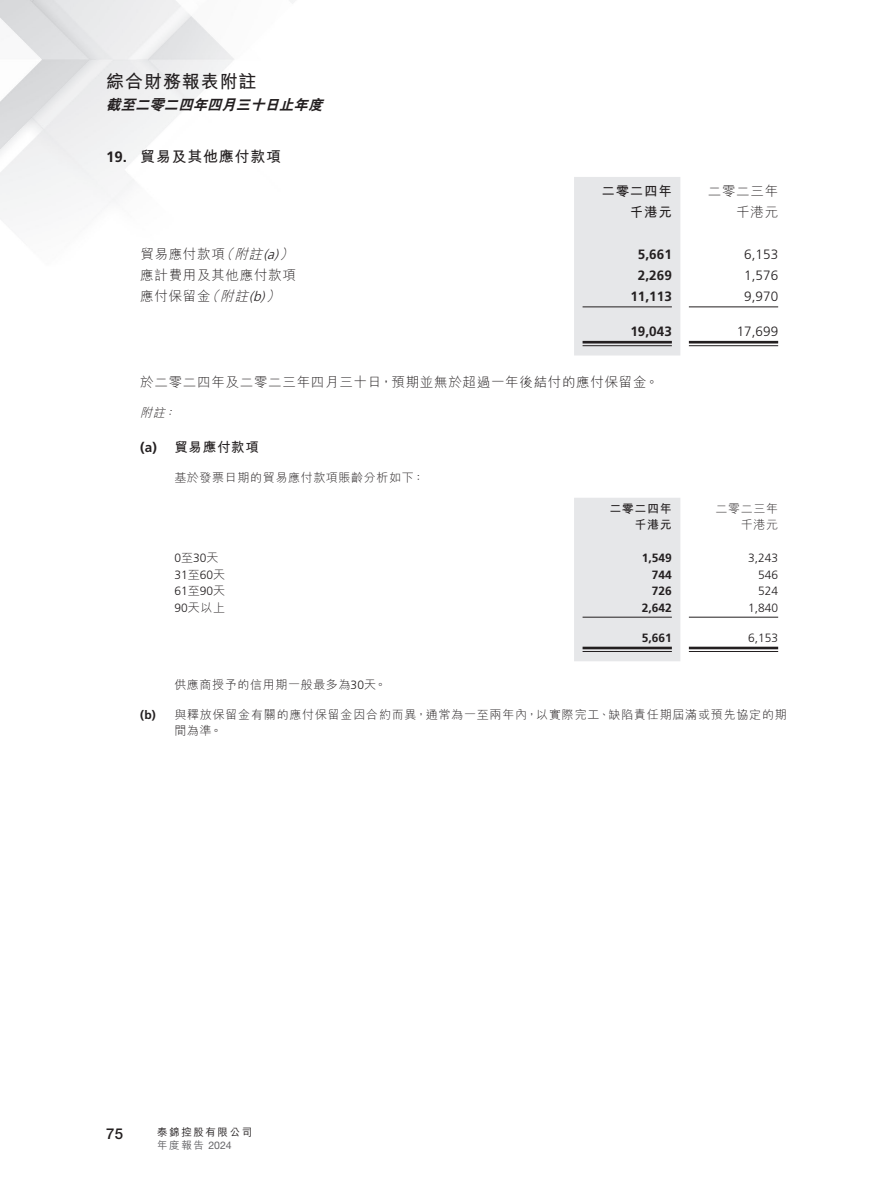
<style>
.page{position:relative;width:893px;height:1191px;background:#fff}
.page>*{position:absolute;margin:0;border:0;box-sizing:border-box;transform-origin:0 0}
.t1{font:700 18px "M Hei HK";letter-spacing:.05em;color:#231f20}
.t2{font:700 15px "M Hei HK";letter-spacing:.05em;color:#231f20}
.t3{font:700 15px "Frutiger LT Std";color:#231f20}
.t4{font:500 15px "Helvetica Neue LT Std";color:#231f20}
.t5{font:italic 800 14.25px "C Hei 2 HK";color:#231f20}
.t6{font:300 13.5px "M Hei HK";letter-spacing:.055em;color:#231f20}
.t7{font:700 13.5px "Frutiger LT Std";letter-spacing:.005em;color:#231f20}
.t8{font:300 13.5px "Frutiger LT Std";letter-spacing:.005em;color:#231f20}
.t9{font:700 13.5px "M Hei HK";letter-spacing:.055em;color:#231f20}
.t10{font:italic 300 13.5px "Frutiger LT Std";color:#231f20}
.t11{font:italic 300 13.5px "M Hei HK";color:#231f20}
.t12{font:300 12px "M Hei HK";letter-spacing:.065em;color:#231f20}
.t13{font:300 12px "Frutiger LT Std";letter-spacing:.005em;color:#231f20}
.t14{font:700 12px "Frutiger LT Std";letter-spacing:.005em;color:#231f20}
.t15{font:700 12px "M Hei HK";letter-spacing:.055em;color:#231f20}
.t16{font:italic 300 12px "M Hei HK";color:#231f20}
.t17{font:500 10.5px/13.5px "M Hei HK";letter-spacing:.15em;color:#231f20}
.s1{font-family:"M Hei HK"}
.s2{font-family:"Frutiger LT Std"}
.s3{color:#636366}
.s4{font-family:"Helvetica Neue LT Std";font-weight:400;color:#636366}
</style>
<div class="page">
<div style="left:574px;top:177px;width:106px;height:178px;background:#e6e7e9"></div>
<hr style="left:583px;top:306px;width:89px;height:1px;background:#231f20">
<hr style="left:689px;top:306px;width:89px;height:1px;background:#231f20">
<hr style="left:583px;top:341px;width:89px;height:2px;background:#231f20">
<hr style="left:583px;top:345px;width:89px;height:1px;background:#231f20">
<hr style="left:689px;top:341px;width:89px;height:2px;background:#231f20">
<hr style="left:689px;top:345px;width:89px;height:1px;background:#231f20">
<div style="left:574px;top:498px;width:106px;height:163px;background:#e6e7e9"></div>
<hr style="left:583px;top:617px;width:89px;height:1px;background:#231f20">
<hr style="left:689px;top:617px;width:89px;height:1px;background:#231f20">
<hr style="left:583px;top:646px;width:89px;height:3px;background:#231f20">
<hr style="left:583px;top:651px;width:89px;height:1px;background:#231f20">
<hr style="left:689px;top:646px;width:89px;height:3px;background:#231f20">
<hr style="left:689px;top:651px;width:89px;height:1px;background:#231f20">
<h1 class="t1" style="left:106px;top:69px;width:152px">綜合財務報表附註</h1>
<p class="t5" style="left:106px;top:97px;width:221px">截至二零二四年四月三十日止年度</p>
<p class="t2" style="left:140px;top:146px;width:142px">貿易及其他應付款項</p>
<p class="t3" style="left:106px;top:148px;width:22px">19.</p>
<p class="t9" style="left:601px;top:181px;width:72px">二零二四年</p>
<p class="t6" style="left:708px;top:184px;width:72px">二零二三年</p>
<p class="t9" style="left:630px;top:202px;width:43px">千港元</p>
<p class="t6" style="left:736px;top:205px;width:43px">千港元</p>
<p class="t11" style="left:219px;top:247px;width:19px">（</p>
<p class="t10" style="left:263px;top:247px;width:35px"><span class="s1">(</span>(a(</p>
<p class="t6" style="left:140px;top:247px;width:86px">貿易應付款項</p>
<p class="t11" style="left:234px;top:247px;width:33px">附註</p>
<p class="t7" style="left:638px;top:247px;width:35px">5,661</p>
<p class="t8" style="left:744px;top:247px;width:35px">6,153</p>
<p class="t6" style="left:140px;top:268px;width:157px">應計費用及其他應付款項</p>
<p class="t7" style="left:638px;top:268px;width:35px">2,269</p>
<p class="t8" style="left:744px;top:268px;width:35px">1,576</p>
<p class="t11" style="left:205px;top:289px;width:19px">（</p>
<p class="t10" style="left:249px;top:289px;width:35px"><span class="s1">(</span>(b(</p>
<p class="t6" style="left:140px;top:289px;width:72px">應付保留金</p>
<p class="t11" style="left:220px;top:289px;width:33px">附註</p>
<p class="t7" style="left:630px;top:289px;width:43px">11,113</p>
<p class="t8" style="left:744px;top:289px;width:35px">9,970</p>
<p class="t7" style="left:630px;top:323px;width:43px">19,043</p>
<p class="t6" style="left:140px;top:375px;width:520px">於二零二四年及二零二三年四月三十日，預期並無於超過一年後結付的應付保留金。</p>
<p class="t16" style="left:163px;top:407px;width:17px">：</p>
<p class="t16" style="left:140px;top:407px;width:29px">附註</p>
<p class="t8" style="left:737px;top:323px;width:43px">17,699</p>
<p class="t7" style="left:140px;top:439px;width:18px">a( )</p>
<p class="t9" style="left:174px;top:437px;width:86px">貿易應付款項</p>
<p class="t12" style="left:174px;top:472px;width:251px">基於發票日期的貿易應付款項賬齡分析如下：</p>
<p class="t15" style="left:609px;top:499px;width:64px">二零二四年</p>
<p class="t12" style="left:716px;top:502px;width:64px">二零二三年</p>
<p class="t15" style="left:635px;top:516px;width:39px">千港元</p>
<p class="t12" style="left:741px;top:518px;width:39px">千港元</p>
<p class="t13" style="left:174px;top:551px;width:46px"><span class="s1">至</span>0 30<span class="s1">天</span></p>
<p class="t14" style="left:642px;top:551px;width:32px">1,549</p>
<p class="t13" style="left:748px;top:551px;width:32px">3,243</p>
<p class="t13" style="left:174px;top:568px;width:52px">31<span class="s1">至</span>60<span class="s1">天</span></p>
<p class="t14" style="left:652px;top:567px;width:22px">744</p>
<p class="t13" style="left:758px;top:568px;width:22px">546</p>
<p class="t13" style="left:174px;top:584px;width:52px">61<span class="s1">至</span>90<span class="s1">天</span></p>
<p class="t14" style="left:652px;top:584px;width:22px">726</p>
<p class="t13" style="left:758px;top:584px;width:22px">524</p>
<p class="t12" style="left:174px;top:601px;width:52px"><span class="s2">90</span>天以上</p>
<p class="t14" style="left:642px;top:600px;width:32px">2,642</p>
<p class="t13" style="left:748px;top:601px;width:32px">1,840</p>
<p class="t14" style="left:642px;top:630px;width:32px">5,661</p>
<p class="t13" style="left:748px;top:631px;width:32px">6,153</p>
<p class="t14" style="left:140px;top:707px;width:17px">b( )</p>
<p class="t12" style="left:174px;top:678px;width:214px">供應商授予的信用期一般最多為<span class="s2">30</span>天。</p>
<p class="t12" style="left:174px;top:708px;width:614px">與釋放保留金有關的應付保留金因合約而異，通常為一至兩年內，以實際完工、缺陷責任期屆滿或預先協定的期</p>
<p class="t12" style="left:174px;top:725px;width:49px">間為準。</p>
<p class="t4" style="left:106px;top:1124px;width:18px">75</p>
<p class="t17" style="left:157px;top:1124px;width:97px">泰錦控股有限公司<span class="s3">年度報告</span> <span class="s4">2024</span></p>
</div>
